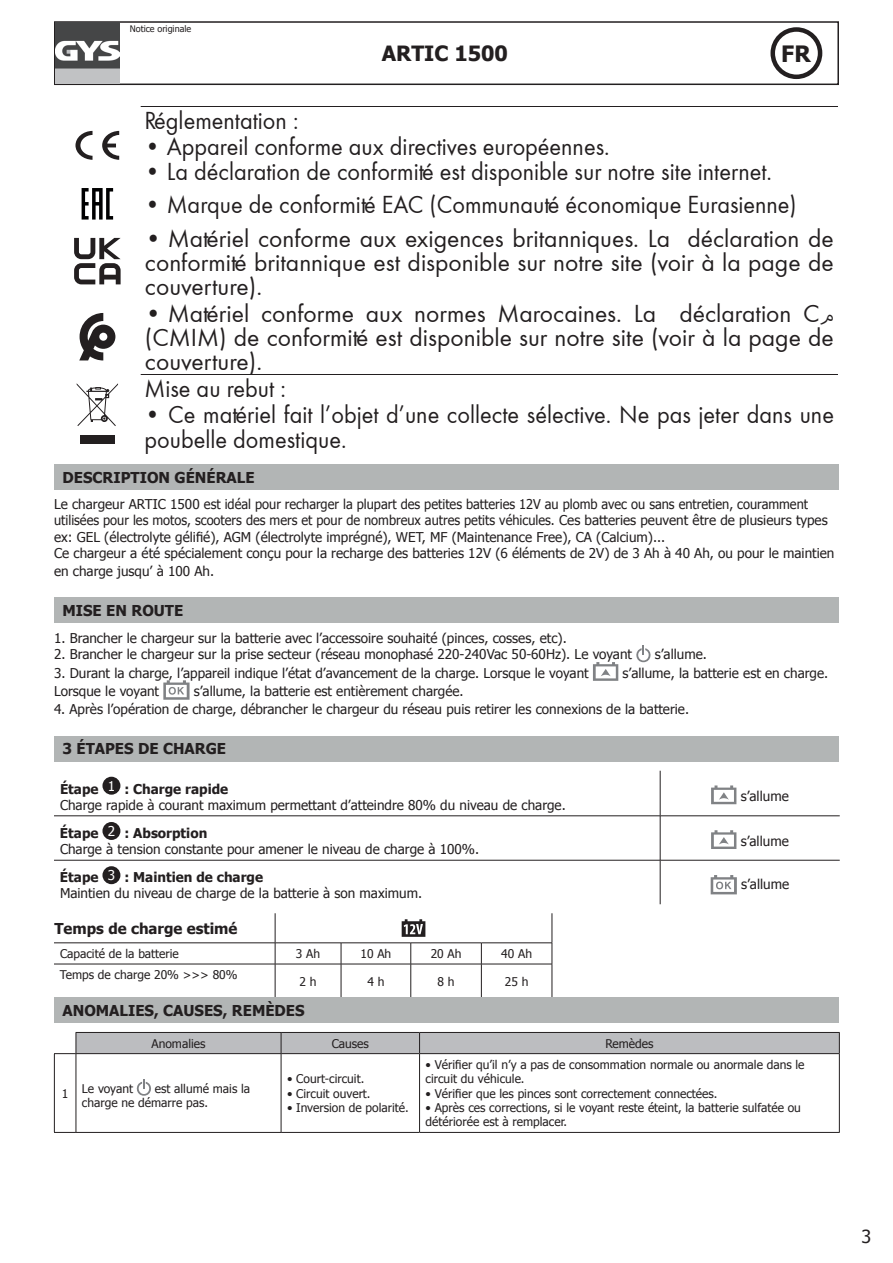
<style>
.page{position:relative;width:893px;height:1263px;background:#fff}
.page>*{position:absolute;margin:0;border:0;box-sizing:border-box;transform-origin:0 0}
.t1{font:25.5px/25.5px "Futura";color:#231f20;scale:.95 1}
.t2{font:25.5px/24px "Futura";color:#231f20;text-align:justify}
.t3{font:700 22.5px "Tahoma";color:#231f20}
.t4{font:700 21px "Tahoma";color:#231f20}
.t5{font:18px "Tahoma";color:#231f20}
.t6{font:700 15px "Tahoma";color:#231f20}
.t7{font:13.5px/16.2px "Tahoma";color:#231f20}
.t8{font:12px/14.4px "Tahoma";color:#231f20}
.t9{font:9px "Tahoma";color:#231f20}
.s1{font-family:"Myriad Arabic"}
.s2{font-weight:700}
.s3{color:#fff}
</style>
<div class="page">
<div style="left:54px;top:21px;width:785px;height:64px;border:2px solid #231f20"></div>
<div style="left:770px;top:27px;width:52px;height:52px;border:4px solid #231f20;border-radius:50%"></div>
<img style="left:55px;top:23px;width:64px;height:61px">
<hr style="left:141px;top:106px;width:697px;height:1px;background:#231f20">
<hr style="left:141px;top:374px;width:697px;height:1px;background:#231f20">
<svg style="left:75px;top:131px;width:18px;height:29px"></svg>
<svg style="left:102px;top:131px;width:17px;height:29px"></svg>
<svg style="left:82px;top:188px;width:31px;height:32px"></svg>
<svg style="left:74px;top:238px;width:47px;height:46px"></svg>
<svg style="left:79px;top:313px;width:36px;height:47px"></svg>
<div style="left:80px;top:435px;width:35px;height:8px;background:#231f20"></div>
<svg style="left:77px;top:383px;width:41px;height:43px"></svg>
<div style="left:54px;top:464px;width:784px;height:26px;background:#b2b5b5"></div>
<div style="left:54px;top:597px;width:784px;height:26px;background:#b2b5b5"></div>
<svg style="left:636px;top:645px;width:15px;height:17px"></svg>
<svg style="left:593px;top:662px;width:25px;height:19px"></svg>
<svg style="left:163px;top:680px;width:27px;height:20px"></svg>
<div style="left:54px;top:736px;width:784px;height:25px;background:#b2b5b5"></div>
<hr style="left:54px;top:815px;width:606px;height:1px;background:#231f20">
<hr style="left:660px;top:815px;width:180px;height:1px;background:#231f20">
<hr style="left:54px;top:860px;width:606px;height:1px;background:#231f20">
<hr style="left:660px;top:860px;width:180px;height:1px;background:#231f20">
<hr style="left:660px;top:771px;width:1px;height:45px;background:#231f20">
<hr style="left:660px;top:816px;width:1px;height:44px;background:#231f20">
<hr style="left:660px;top:860px;width:1px;height:44px;background:#231f20">
<div style="left:102px;top:777px;width:18px;height:18px;background:#231f20;border-radius:50%"></div>
<svg style="left:711px;top:785px;width:25px;height:19px"></svg>
<div style="left:102px;top:822px;width:18px;height:18px;background:#231f20;border-radius:50%"></div>
<svg style="left:711px;top:830px;width:25px;height:19px"></svg>
<div style="left:102px;top:866px;width:18px;height:18px;background:#231f20;border-radius:50%"></div>
<svg style="left:711px;top:875px;width:26px;height:19px"></svg>
<hr style="left:275px;top:913px;width:1px;height:30px;background:#231f20">
<hr style="left:552px;top:913px;width:1px;height:30px;background:#231f20">
<hr style="left:54px;top:942px;width:221px;height:1px;background:#231f20">
<hr style="left:275px;top:942px;width:66px;height:1px;background:#231f20">
<svg style="left:275px;top:943px;width:1px;height:21px"></svg>
<hr style="left:341px;top:942px;width:70px;height:1px;background:#231f20">
<svg style="left:341px;top:943px;width:1px;height:21px"></svg>
<hr style="left:411px;top:942px;width:70px;height:1px;background:#231f20">
<svg style="left:411px;top:943px;width:1px;height:21px"></svg>
<hr style="left:481px;top:942px;width:71px;height:1px;background:#231f20">
<svg style="left:481px;top:943px;width:1px;height:21px"></svg>
<svg style="left:552px;top:943px;width:1px;height:21px"></svg>
<hr style="left:54px;top:964px;width:221px;height:1px;background:#231f20">
<hr style="left:275px;top:964px;width:66px;height:1px;background:#231f20">
<hr style="left:275px;top:964px;width:1px;height:35px;background:#231f20">
<hr style="left:341px;top:964px;width:70px;height:1px;background:#231f20">
<hr style="left:341px;top:964px;width:1px;height:35px;background:#231f20">
<hr style="left:411px;top:964px;width:70px;height:1px;background:#231f20">
<hr style="left:411px;top:964px;width:1px;height:35px;background:#231f20">
<hr style="left:481px;top:964px;width:71px;height:1px;background:#231f20">
<hr style="left:481px;top:964px;width:1px;height:35px;background:#231f20">
<hr style="left:552px;top:964px;width:1px;height:35px;background:#231f20">
<svg style="left:402px;top:919px;width:23px;height:18px"></svg>
<div style="left:54px;top:997px;width:784px;height:26px;background:#b2b5b5"></div>
<svg style="left:54px;top:1032px;width:786px;height:22px;background:#b6b7ba"></svg>
<hr style="left:54px;top:1054px;width:1px;height:78px;background:#231f20">
<hr style="left:76px;top:1053px;width:205px;height:1px;background:#231f20">
<hr style="left:76px;top:1054px;width:1px;height:78px;background:#231f20">
<hr style="left:281px;top:1053px;width:139px;height:1px;background:#231f20">
<hr style="left:281px;top:1054px;width:1px;height:78px;background:#231f20">
<hr style="left:420px;top:1053px;width:420px;height:1px;background:#231f20">
<hr style="left:419px;top:1054px;width:1px;height:78px;background:#231f20">
<hr style="left:839px;top:1054px;width:1px;height:78px;background:#231f20">
<svg style="left:54px;top:1132px;width:22px;height:1px"></svg>
<hr style="left:76px;top:1132px;width:205px;height:1px;background:#231f20">
<hr style="left:281px;top:1132px;width:139px;height:1px;background:#231f20">
<hr style="left:420px;top:1132px;width:420px;height:1px;background:#231f20">
<svg style="left:136px;top:1079px;width:15px;height:17px"></svg>
<p class="t9" style="left:130px;top:23px;width:63px">Notice originale</p>
<h3 class="t4" style="left:382px;top:39px;width:128px">ARTIC 1500</h3>
<h2 class="t3" style="left:781px;top:38px;width:31px">FR</h2>
<h1 class="t1" style="left:145px;top:108px;width:164px">Réglementation :</h1>
<h1 class="t1" style="left:145px;top:134px;width:491px">• Appareil conforme aux directives européennes.</h1>
<h1 class="t1" style="left:145px;top:159px;width:662px">• La déclaration de conformité est disponible sur notre site internet.</h1>
<h1 class="t1" style="left:145px;top:192px;width:688px">• Marque de conformité EAC (Communauté économique Eurasienne)</h1>
<h1 class="t2" style="left:145px;top:226px;width:690px">• Matériel conforme aux exigences britanniques. La déclaration de conformité britannique est disponible sur notre site (voir à la page de couverture).</h1>
<h1 class="t2" style="left:145px;top:302px;width:690px">• Matériel conforme aux normes Marocaines. La déclaration C<span class="s1">م </span>(CMIM) de conformité est disponible sur notre site (voir à la page de couverture).</h1>
<h1 class="t1" style="left:145px;top:376px;width:150px">Mise au rebut :</h1>
<h1 class="t1" style="left:145px;top:402px;width:727px">• Ce matériel fait l’objet d’une collecte sélective. Ne pas jeter dans une poubelle domestique.</h1>
<p class="t6" style="left:63px;top:467px;width:194px">DESCRIPTION GÉNÉRALE</p>
<p class="t7" style="left:54px;top:496px;width:782px">Le chargeur ARTIC 1500 est idéal pour recharger la plupart des petites batteries 12V au plomb avec ou sans entretien, couramment utilisées pour les motos, scooters des mers et pour de nombreux autres petits véhicules. Ces batteries peuvent être de plusieurs types ex: GEL (électrolyte gélifié), AGM (électrolyte imprégné), WET, MF (Maintenance Free), CA (Calcium)...<br>Ce chargeur a été spécialement conçu pour la recharge des batteries 12V (6 éléments de 2V) de 3 Ah à 40 Ah, ou pour le maintien</p>
<p class="t7" style="left:54px;top:562px;width:162px">en charge jusqu’ à 100 Ah.</p>
<p class="t6" style="left:63px;top:600px;width:122px">MISE EN ROUTE</p>
<p class="t7" style="left:54px;top:629px;width:514px">1. Brancher le chargeur sur la batterie avec l’accessoire souhaité (pinces, cosses, etc).</p>
<p class="t7" style="left:54px;top:646px;width:580px">2. Brancher le chargeur sur la prise secteur (réseau monophasé 220-240Vac 50-60Hz). Le voyant</p>
<p class="t7" style="left:655px;top:646px;width:54px">s’allume.</p>
<p class="t7" style="left:54px;top:664px;width:536px">3. Durant la charge, l’appareil indique l’état d’avancement de la charge. Lorsque le voyant</p>
<p class="t7" style="left:622px;top:664px;width:207px">s’allume, la batterie est en charge.</p>
<p class="t7" style="left:54px;top:683px;width:107px">Lorsque le voyant</p>
<p class="t7" style="left:194px;top:683px;width:271px">s’allume, la batterie est entièrement chargée.</p>
<p class="t7" style="left:54px;top:701px;width:637px">4. Après l’opération de charge, débrancher le chargeur du réseau puis retirer les connexions de la batterie.</p>
<p class="t6" style="left:63px;top:738px;width:165px">3 ÉTAPES DE CHARGE</p>
<p class="t7" style="left:60px;top:780px;width:507px"><span class="s2">Étape</span> <sup>1</sup> <span class="s2">: Charge rapide<br></span>Charge rapide à courant maximum permettant d’atteindre 80% du niveau de charge.</p>
<p class="t7" style="left:741px;top:787px;width:50px">s’allume</p>
<p class="t7" style="left:60px;top:824px;width:421px"><span class="s2">Étape</span> <span class="s3">2</span> <span class="s2">: Absorption<br></span>Charge à tension constante pour amener le niveau de charge à 100%.</p>
<p class="t7" style="left:741px;top:832px;width:50px">s’allume</p>
<p class="t7" style="left:60px;top:868px;width:364px"><span class="s2">Étape</span> <span class="s3">3</span> <span class="s2">: Maintien de charge<br></span>Maintien du niveau de charge de la batterie à son maximum.</p>
<p class="t7" style="left:741px;top:876px;width:50px">s’allume</p>
<p class="t6" style="left:54px;top:918px;width:185px">Temps de charge estimé</p>
<p class="t8" style="left:60px;top:946px;width:120px">Capacité de la batterie</p>
<p class="t8" style="left:296px;top:946px;width:26px">3 Ah</p>
<p class="t8" style="left:361px;top:946px;width:32px">10 Ah</p>
<p class="t8" style="left:431px;top:946px;width:32px">20 Ah</p>
<p class="t8" style="left:501px;top:946px;width:32px">40 Ah</p>
<p class="t8" style="left:60px;top:967px;width:179px">Temps de charge 20% &gt;&gt;&gt; 80%</p>
<p class="t8" style="left:300px;top:974px;width:19px">2 h</p>
<p class="t8" style="left:367px;top:974px;width:19px">4 h</p>
<p class="t8" style="left:438px;top:974px;width:19px">8 h</p>
<p class="t8" style="left:505px;top:974px;width:25px">25 h</p>
<p class="t6" style="left:63px;top:1000px;width:244px">ANOMALIES, CAUSES, REMÈDES</p>
<p class="t8" style="left:152px;top:1035px;width:55px">Anomalies</p>
<p class="t8" style="left:332px;top:1035px;width:39px">Causes</p>
<p class="t8" style="left:605px;top:1035px;width:50px">Remèdes</p>
<p class="t8" style="left:62px;top:1081px;width:73px">1 Le voyant</p>
<p class="t8" style="left:426px;top:1057px;width:380px">• Vérifier qu’il n’y a pas de consommation normale ou anormale dans le circuit du véhicule.</p>
<p class="t8" style="left:426px;top:1085px;width:294px">• Vérifier que les pinces sont correctement connectées.</p>
<p class="t8" style="left:426px;top:1100px;width:377px">• Après ces corrections, si le voyant reste éteint, la batterie sulfatée ou détériorée est à remplacer.</p>
<p class="t8" style="left:287px;top:1071px;width:79px">• Court-circuit.</p>
<p class="t8" style="left:287px;top:1085px;width:85px">• Circuit ouvert.</p>
<p class="t8" style="left:287px;top:1100px;width:123px">• Inversion de polarité.</p>
<p class="t8" style="left:82px;top:1081px;width:170px;text-indent:73px">est allumé mais la charge ne démarre pas.</p>
<h3 class="t5" style="left:861px;top:1224px;width:11px">3</h3>
</div>
